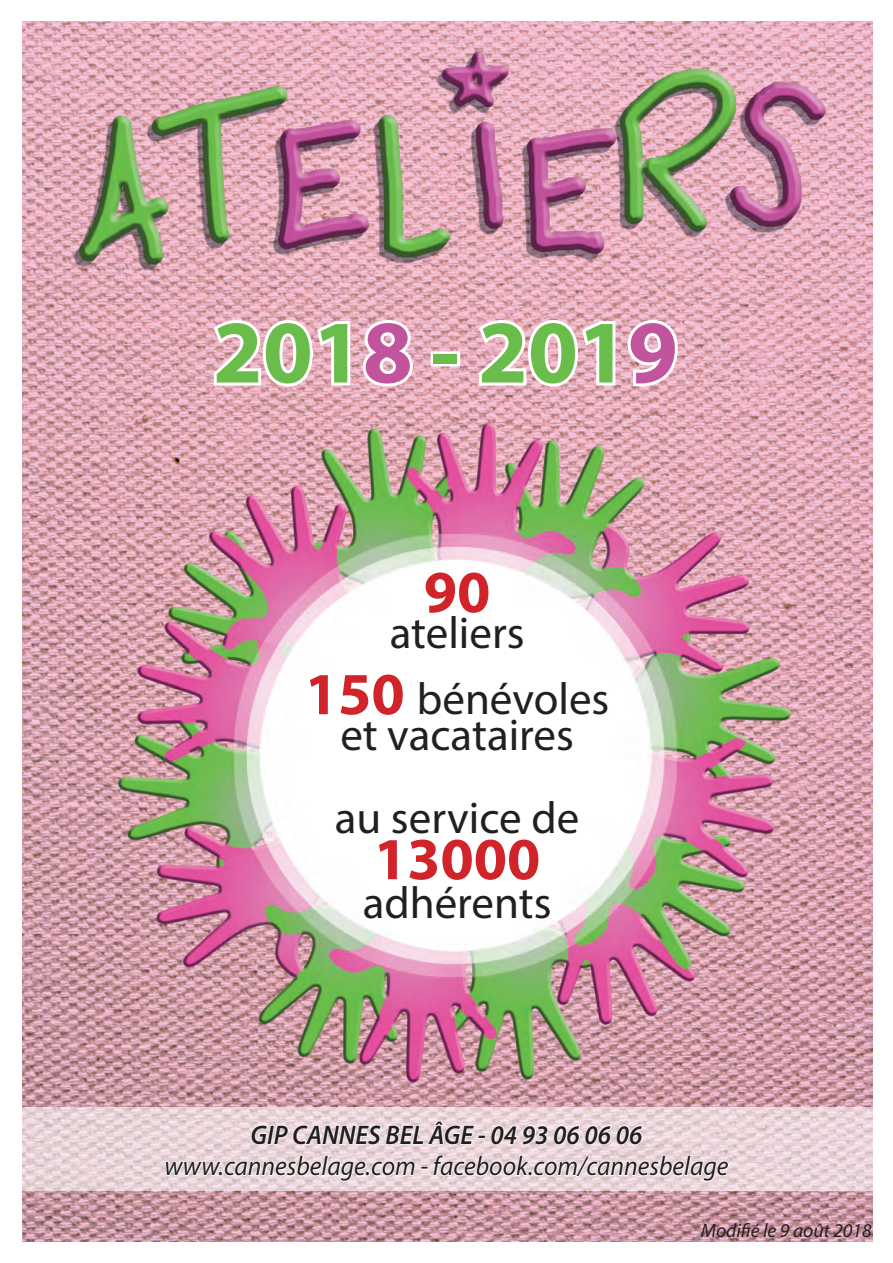
<style>
.page{position:relative;width:893px;height:1263px;background:#fff}
.page>*{position:absolute;margin:0;border:0;box-sizing:border-box;transform-origin:0 0}
.t1{font:700 90px "Myriad Pro";color:#6bbd4b}
.t2{font:700 60px "Myriad Pro";color:#d1232a}
.t3{font:45px/66px "Myriad Pro";color:#231f20;text-align:center}
.t4{font:italic 27px "Myriad Pro";color:#231f20;scale:.95 1}
.t5{font:italic 600 27px "Myriad Pro";color:#231f20;scale:.95 1}
.t6{font:italic 19.5px "Myriad Pro";color:#231f20}
.s1{color:#c2539d}
.s2{font-weight:700;font-size:60px;color:#d1232a}
</style>
<div class="page">
<img style="left:22px;top:21px;width:850px;height:1221px">
<svg style="left:208px;top:317px;width:145px;height:72px"></svg>
<svg style="left:360px;top:317px;width:56px;height:72px"></svg>
<div style="left:431px;top:351px;width:29px;height:15px;border:6px solid #fff"></div>
<svg style="left:473px;top:317px;width:145px;height:72px"></svg>
<svg style="left:625px;top:317px;width:56px;height:72px"></svg>
<svg style="left:388px;top:569px;width:138px;height:83px"></svg>
<svg style="left:306px;top:672px;width:25px;height:45px"></svg>
<svg style="left:337px;top:671px;width:274px;height:83px"></svg>
<svg style="left:334px;top:798px;width:247px;height:124px"></svg>
<svg style="left:22px;top:1107px;width:851px;height:84px;background:#e7d4d8"></svg>
<svg style="left:164px;top:1086px;width:566px;height:106px;background:#e5cdd2"></svg>
<h1 class="t1" style="left:213px;top:293px;width:466px">201<span class="s1">8</span> - 201<span class="s1">9</span></h1>
<h2 class="t2" style="left:424px;top:553px;width:68px">90</h2>
<p class="t3" style="left:305px;top:599px;width:306px">ateliers<br><span class="s2">150</span> bénévoles</p>
<p class="t3" style="left:335px;top:693px;width:246px;line-height:82.5px;text-align:left">et vacataires au service de</p>
<h2 class="t2" style="left:374px;top:820px;width:168px">13000</h2>
<p class="t3" style="left:363px;top:869px;width:190px">adhérents</p>
<p class="t5" style="left:250px;top:1117px;width:414px">GIP CANNES BEL ÂGE - 04 93 06 06 06</p>
<p class="t4" style="left:164px;top:1149px;width:595px">www.cannesbelage.com - facebook.com/cannesbelage</p>
<p class="t6" style="left:701px;top:1218px;width:172px">Modifié le 9 août 2018</p>
</div>
